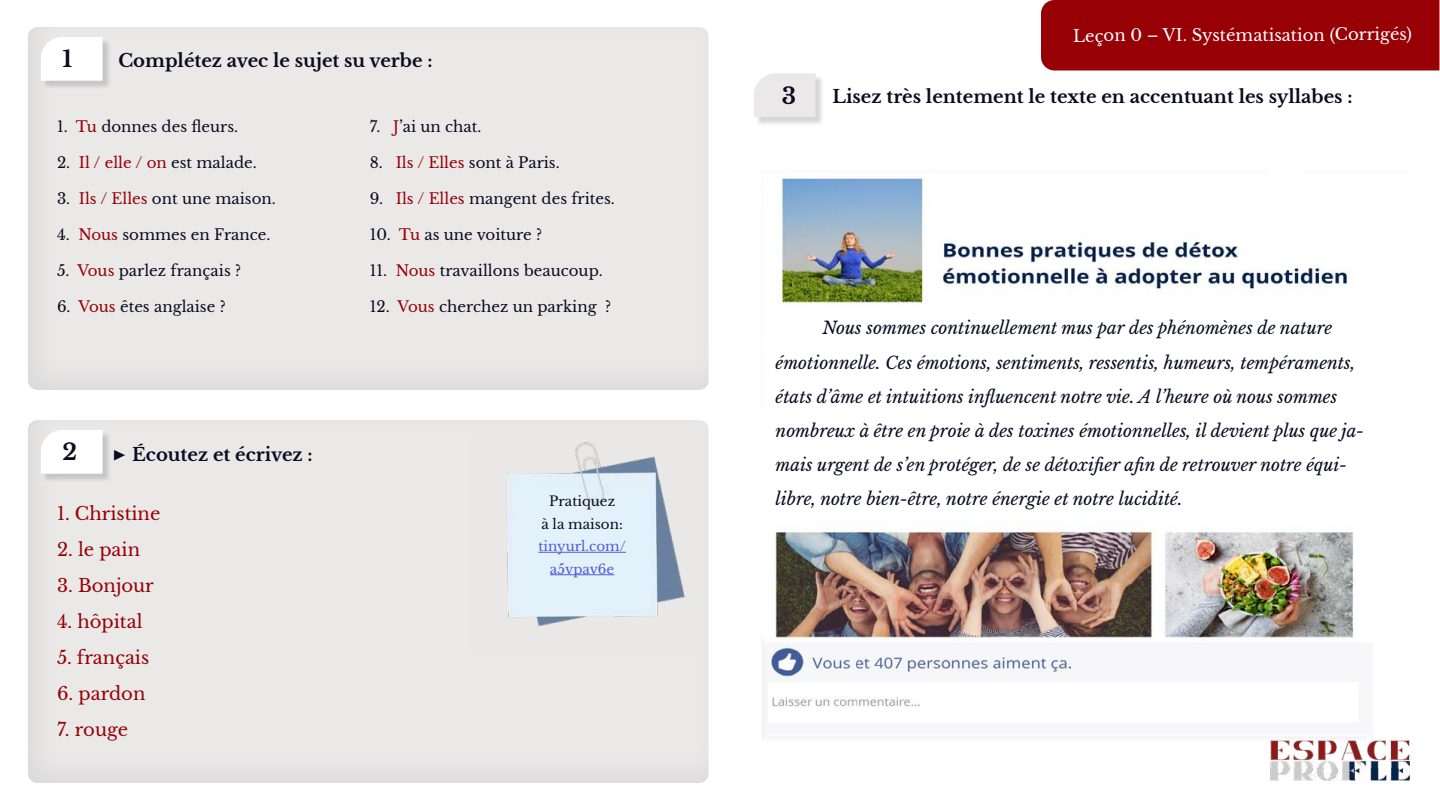
<style>
.page{position:relative;width:1440px;height:810px;background:#fff}
.page>*{position:absolute;margin:0;border:0;box-sizing:border-box;transform-origin:0 0}
.t1{font:700 22.5px "Libre Baskerville";color:#0a0b20}
.t2{font:700 18px "Libre Baskerville";color:#0a0b20}
.t3{font:18px "Libre Baskerville";color:#970005}
.t4{font:italic 17.1px/34.2px "Libre Baskerville";color:#0a0b20}
.t5{font:16.5px "Libre Baskerville";letter-spacing:-.005em;color:#fff}
.t6{font:15px "Libre Baskerville";color:#0a0b20}
.t7{font:13.5px/22.5px "Libre Baskerville";color:#4f5cd6;text-align:center}
.t8{font:13.5px "Libre Baskerville";color:#0a0b20}
.s1{color:#970005}
.s2{font-family:"Minion Pro";font-weight:400;font-size:22.5px}
</style>
<div class="page">
<div style="left:22px;top:415px;width:694px;height:368px;background:#eae9e8"></div>
<div style="left:22px;top:22px;width:694px;height:368px;background:#eae9e8"></div>
<img style="left:1270px;top:740px;width:141px;height:40px">
<div style="left:1041px;top:0;width:398px;height:70px;background:#970005"></div>
<div style="left:42px;top:431px;width:70px;height:52px;background:#0a0b20;opacity:.09"></div>
<div style="left:41px;top:430px;width:61px;height:44px;background:#fff"></div>
<div style="left:42px;top:38px;width:70px;height:52px;background:#0a0b20;opacity:.09"></div>
<div style="left:41px;top:37px;width:61px;height:44px;background:#fff"></div>
<div style="left:755px;top:75px;width:70px;height:52px;background:#0a0b20;opacity:.09"></div>
<div style="left:754px;top:74px;width:61px;height:43px;background:#eae8e8"></div>
<img style="left:762px;top:177px;width:644px;height:590px">
<img style="left:506px;top:442px;width:179px;height:184px">
<hr style="left:538px;top:552px;width:88px;height:1px;background:#4f5cd6">
<hr style="left:550px;top:574px;width:64px;height:1px;background:#4f5cd6">
<h1 class="t1" style="left:63px;top:45px;width:11px">1</h1>
<p class="t2" style="left:118px;top:49px;width:316px">Complétez avec le sujet su verbe :</p>
<p class="t6" style="left:57px;top:117px;width:183px">1. <span class="s1">Tu</span> donnes des fleurs.</p>
<p class="t6" style="left:57px;top:153px;width:201px">2. <span class="s1">Il / elle / on</span> est malade.</p>
<p class="t6" style="left:57px;top:189px;width:220px">3. <span class="s1">Ils / Elles</span> ont une maison.</p>
<p class="t6" style="left:57px;top:225px;width:215px">4. <span class="s1">Nous</span> sommes en France.</p>
<p class="t6" style="left:57px;top:261px;width:186px">5. <span class="s1">Vous</span> parlez français ?</p>
<p class="t6" style="left:57px;top:297px;width:170px">6. <span class="s1">Vous</span> êtes anglaise ?</p>
<h1 class="t1" style="left:63px;top:438px;width:16px">2</h1>
<p class="t2" style="left:112px;top:444px;width:202px"><span class="s2">▶</span> Écoutez et écrivez :</p>
<p class="t6" style="left:370px;top:117px;width:113px">7. <span class="s1">J</span>’ai un chat.</p>
<p class="t6" style="left:370px;top:153px;width:192px">8. <span class="s1">Ils / Elles</span> sont à Paris.</p>
<p class="t6" style="left:370px;top:189px;width:247px">9. <span class="s1">Ils / Elles</span> mangent des frites.</p>
<p class="t6" style="left:370px;top:225px;width:174px">10. <span class="s1">Tu</span> as une voiture ?</p>
<p class="t6" style="left:370px;top:261px;width:235px">11. <span class="s1">Nous</span> travaillons beaucoup.</p>
<p class="t6" style="left:370px;top:297px;width:243px">12. <span class="s1">Vous</span> cherchez un parking ?</p>
<p class="t5" style="left:1073px;top:25px;width:340px">Leçon 0 – VI. Systématisation (Corrigés)</p>
<h1 class="t1" style="left:776px;top:82px;width:16px">3</h1>
<h1 class="t1" style="left:782px;top:82px;width:16px">3</h1>
<p class="t2" style="left:832px;top:85px;width:522px">Lisez très lentement le texte en accentuant les syllabes :</p>
<p class="t4" style="left:776px;top:311px;width:590px;text-indent:47px">Nous sommes continuellement mus par des phénomènes de nature émotionnelle. Ces émotions, sentiments, ressentis, humeurs, tempéraments, états d’âme et intuitions influencent notre vie. A l’heure où nous sommes nombreux à être en proie à des toxines émotionnelles, il devient plus que ja&shy;mais urgent de s’en protéger, de se détoxifier afin de retrouver notre équi-</p>
<p class="t3" style="left:57px;top:503px;width:105px">1. Christine</p>
<p class="t3" style="left:57px;top:539px;width:85px">2. le pain</p>
<p class="t3" style="left:57px;top:575px;width:98px">3. Bonjour</p>
<p class="t3" style="left:57px;top:611px;width:87px">4. hôpital</p>
<p class="t3" style="left:57px;top:647px;width:94px">5. français</p>
<p class="t3" style="left:57px;top:683px;width:90px">6. pardon</p>
<p class="t3" style="left:57px;top:719px;width:73px">7. rouge</p>
<p class="t8" style="left:549px;top:493px;width:68px">Pratiquez</p>
<p class="t4" style="left:776px;top:482px;width:409px">libre, notre bien-être, notre énergie et notre lucidité.</p>
<p class="t8" style="left:541px;top:516px;width:83px">à la maison:</p>
<p class="t7" style="left:538px;top:535px;width:89px">tinyurl.com/ a5vpav6e</p>
</div>
